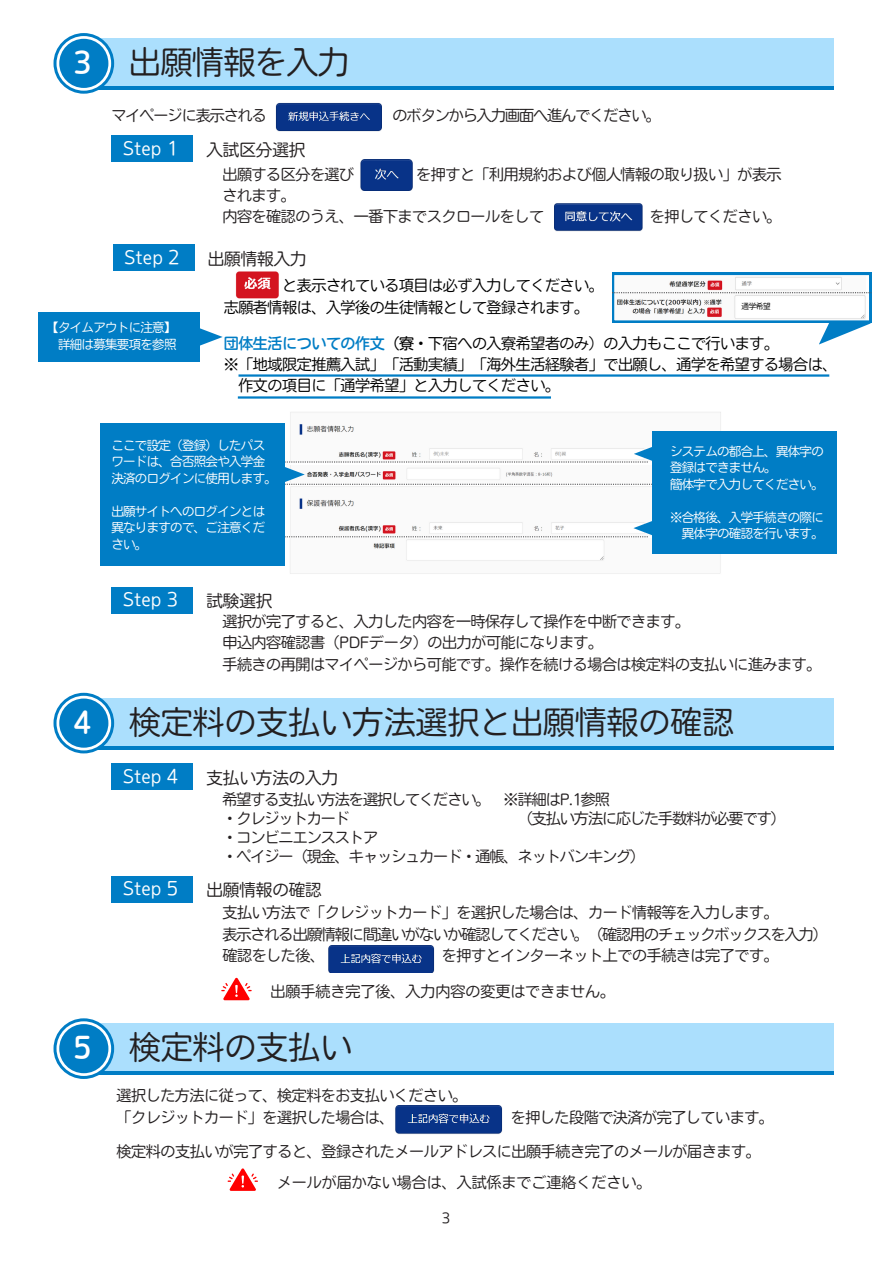
<style>
.page{position:relative;width:893px;height:1264px;background:#fff}
.page>*{position:absolute;margin:0;border:0;box-sizing:border-box;transform-origin:0 0}
.t1{font:31.5px "Nud Motoya Maru Std W2 b";letter-spacing:.01em;color:#231f20}
.t2{font:28.5px "Nud Motoya Maru Std W4";color:#fff}
.t3{font:18px "Nud Motoya Maru Std W2 b";color:#fff}
.t4{font:16.5px "Nud Motoya Maru Std W2 b";color:#231f20}
.t5{font:15px "Nud Motoya Maru Std W2 b";letter-spacing:-.025em;color:#231f20}
.t6{font:15px "Nud Motoya Maru Std W2 b";letter-spacing:-.06em;color:#231f20}
.t7{font:15px "Nud Motoya Maru Std W2 b";letter-spacing:-.025em;color:#000}
.t8{font:15px "Nud Motoya Maru Std W2 b";color:#231f20}
.t9{font:13.5px "Nud Motoya Maru Std W2 b";color:#231f20}
.t10{font:12.45px "Nud Motoya Maru Std W2 b";letter-spacing:-.05em;color:#fff}
.t11{font:7.5px "Nud Motoya Maru Std W2 b";color:#000}
.s1{font-family:"Nud Motoya Maru Std W4";color:#007dc5}
.s2{font-family:"Nud Motoya Maru Std W3"}
</style>
<div class="page">
<svg style="left:227px;top:1168px;width:31px;height:22px"></svg>
<img style="left:395px;top:1105px;width:107px;height:29px">
<div style="left:84px;top:1023px;width:749px;height:50px;background:#abdffd"></div>
<hr style="left:84px;top:1071px;width:749px;height:3px;background:#007dc5">
<svg style="left:53px;top:1018px;width:61px;height:60px"></svg>
<div style="left:59px;top:1024px;width:49px;height:49px;background:#007dc5;border-radius:50%"></div>
<svg style="left:221px;top:977px;width:31px;height:23px"></svg>
<img style="left:328px;top:945px;width:106px;height:27px">
<div style="left:111px;top:876px;width:82px;height:26px;background:#007dc5"></div>
<div style="left:111px;top:763px;width:82px;height:26px;background:#007dc5"></div>
<div style="left:84px;top:698px;width:749px;height:49px;background:#abdffd"></div>
<hr style="left:84px;top:746px;width:749px;height:3px;background:#007dc5">
<svg style="left:53px;top:692px;width:61px;height:61px"></svg>
<div style="left:59px;top:698px;width:49px;height:49px;background:#007dc5;border-radius:50%"></div>
<div style="left:111px;top:586px;width:82px;height:27px;background:#007dc5"></div>
<img style="left:290px;top:548px;width:431px;height:26px">
<img style="left:290px;top:495px;width:64px;height:12px">
<img style="left:290px;top:412px;width:431px;height:21px">
<div style="left:652px;top:431px;width:184px;height:122px;background:#007dc5"></div>
<svg style="left:285px;top:507px;width:367px;height:41px"></svg>
<div style="left:101px;top:424px;width:184px;height:142px;background:#007dc5"></div>
<svg style="left:285px;top:433px;width:367px;height:62px"></svg>
<hr style="left:238px;top:374px;width:591px;height:2px;background:#007dc5">
<hr style="left:238px;top:396px;width:313px;height:2px;background:#007dc5">
<img style="left:235px;top:271px;width:44px;height:27px">
<div style="left:113px;top:244px;width:82px;height:27px;background:#007dc5"></div>
<svg style="left:612px;top:273px;width:259px;height:71px"></svg>
<div style="left:38px;top:312px;width:161px;height:50px;background:#007dc5"></div>
<svg style="left:199px;top:316px;width:24px;height:41px"></svg>
<img style="left:554px;top:203px;width:88px;height:29px">
<img style="left:360px;top:159px;width:52px;height:32px">
<div style="left:111px;top:135px;width:82px;height:27px;background:#007dc5"></div>
<img style="left:275px;top:102px;width:106px;height:29px">
<div style="left:84px;top:39px;width:749px;height:49px;background:#abdffd"></div>
<hr style="left:84px;top:86px;width:749px;height:3px;background:#007dc5">
<svg style="left:53px;top:33px;width:61px;height:61px"></svg>
<div style="left:59px;top:39px;width:49px;height:49px;background:#007dc5;border-radius:50%"></div>
<p class="t2" style="left:73px;top:48px;width:19px">3</p>
<p class="t1" style="left:129px;top:46px;width:219px">出願情報を入力</p>
<p class="t6" style="left:111px;top:108px;width:157px">マイページに表示される</p>
<p class="t6" style="left:392px;top:108px;width:269px">のボタンから入力画面へ進んでください。</p>
<p class="t3" style="left:123px;top:139px;width:57px">Step 1</p>
<p class="t4" style="left:206px;top:141px;width:100px">入試区分選択</p>
<p class="t5" style="left:222px;top:166px;width:133px">出願する区分を選び</p>
<p class="t5" style="left:416px;top:166px;width:366px">を押すと「利用規約および個人情報の取り扱い」が表示</p>
<p class="t5" style="left:222px;top:188px;width:75px">されます。</p>
<p class="t5" style="left:222px;top:209px;width:323px">内容を確認のうえ、一番下までスクロールをして</p>
<p class="t5" style="left:649px;top:209px;width:133px">を押してください。</p>
<p class="t3" style="left:124px;top:248px;width:57px">Step 2</p>
<p class="t4" style="left:208px;top:250px;width:99px">出願情報入力</p>
<p class="t10" style="left:46px;top:321px;width:132px">【タイムアウトに注意】</p>
<p class="t10" style="left:58px;top:338px;width:120px">詳細は募集要項を参照</p>
<p class="t7" style="left:282px;top:278px;width:323px">と表示されている項目は必ず入力してください。</p>
<p class="t7" style="left:224px;top:299px;width:367px">志願者情報は、入学後の生徒情報として登録されます。</p>
<p class="t7" style="left:224px;top:335px;width:556px"><span class="s1">団体生活についての作文</span><span class="s2">（寮・</span>下宿への入寮希望者のみ）の入力もここで行います。</p>
<p class="t7" style="left:224px;top:357px;width:615px">※「地域限定推薦入試」「活動実績」「海外生活経験者」で出願し、通学を希望する場合は、</p>
<p class="t7" style="left:238px;top:378px;width:323px">作文の項目に「通学希望」と入力してください。</p>
<p class="t11" style="left:741px;top:302px;width:30px">通学希望</p>
<p class="t10" style="left:111px;top:438px;width:155px">ここで設定（登録）したパス</p>
<p class="t10" style="left:111px;top:455px;width:155px">ワードは、合否照会や入学金</p>
<p class="t10" style="left:111px;top:471px;width:167px">決済のログインに使用します。</p>
<p class="t10" style="left:111px;top:504px;width:155px">出願サイトへのログインとは</p>
<p class="t10" style="left:111px;top:521px;width:155px">異なりますので、ご注意くだ</p>
<p class="t10" style="left:111px;top:537px;width:37px">さい。</p>
<p class="t3" style="left:123px;top:590px;width:57px">Step 3</p>
<p class="t4" style="left:206px;top:592px;width:67px">試験選択</p>
<p class="t10" style="left:670px;top:444px;width:155px">システムの都合上、異体字の</p>
<p class="t10" style="left:670px;top:461px;width:108px">登録はできません。</p>
<p class="t10" style="left:670px;top:477px;width:155px">簡体字で入力してください。</p>
<p class="t10" style="left:670px;top:510px;width:155px">※合格後、入学手続きの際に</p>
<p class="t10" style="left:681px;top:527px;width:143px">異体字の確認を行います。</p>
<p class="t5" style="left:222px;top:613px;width:469px">選択が完了すると、入力した内容を一時保存して操作を中断できます。</p>
<p class="t5" style="left:222px;top:635px;width:382px">申込内容確認書（PDFデータ）の出力が可能になります。</p>
<p class="t5" style="left:222px;top:656px;width:600px">手続きの再開はマイページから可能です。操作を続ける場合は検定料の支払いに進みます。</p>
<p class="t2" style="left:73px;top:707px;width:19px">4</p>
<p class="t1" style="left:129px;top:706px;width:606px">検定料の支払い方法選択と出願情報の確認</p>
<p class="t3" style="left:123px;top:766px;width:57px">Step 4</p>
<p class="t4" style="left:206px;top:769px;width:132px">支払い方法の入力</p>
<p class="t6" style="left:222px;top:791px;width:389px">希望する支払い方法を選択してください。 ※詳細はP.1参照</p>
<p class="t6" style="left:222px;top:810px;width:129px">・クレジットカード</p>
<p class="t6" style="left:517px;top:810px;width:269px">（支払い方法に応じた手数料が必要です）</p>
<p class="t6" style="left:222px;top:829px;width:157px">・コンビニエンスストア</p>
<p class="t6" style="left:222px;top:849px;width:424px">・ペイジー（現金、キャッシュカード・通帳、ネットバンキング）</p>
<p class="t3" style="left:123px;top:879px;width:57px">Step 5</p>
<p class="t4" style="left:206px;top:881px;width:117px">出願情報の確認</p>
<p class="t5" style="left:222px;top:905px;width:557px">支払い方法で「クレジットカード」を選択した場合は、カード情報等を入力します。</p>
<p class="t6" style="left:222px;top:926px;width:607px">表示される出願情報に間違いがないか確認してください。（確認用のチェックボックスを入力）</p>
<p class="t5" style="left:222px;top:947px;width:104px">確認をした後、</p>
<p class="t5" style="left:442px;top:947px;width:338px">を押すとインターネット上での手続きは完了です。</p>
<p class="t8" style="left:270px;top:983px;width:346px">出願手続き完了後、入力内容の変更はできません。</p>
<p class="t2" style="left:73px;top:1033px;width:19px">5</p>
<p class="t1" style="left:129px;top:1031px;width:224px">検定料の支払い</p>
<p class="t5" style="left:116px;top:1087px;width:352px">選択した方法に従って、検定料をお支払いください。</p>
<p class="t5" style="left:116px;top:1110px;width:279px">「クレジットカード」を選択した場合は、</p>
<p class="t5" style="left:510px;top:1110px;width:265px">を押した段階で決済が完了しています。</p>
<p class="t5" style="left:116px;top:1143px;width:645px">検定料の支払いが完了すると、登録されたメールアドレスに出願手続き完了のメールが届きます。</p>
<p class="t8" style="left:277px;top:1174px;width:376px">メールが届かない場合は、入試係までご連絡ください。</p>
<p class="t9" style="left:441px;top:1210px;width:10px">3</p>
</div>
